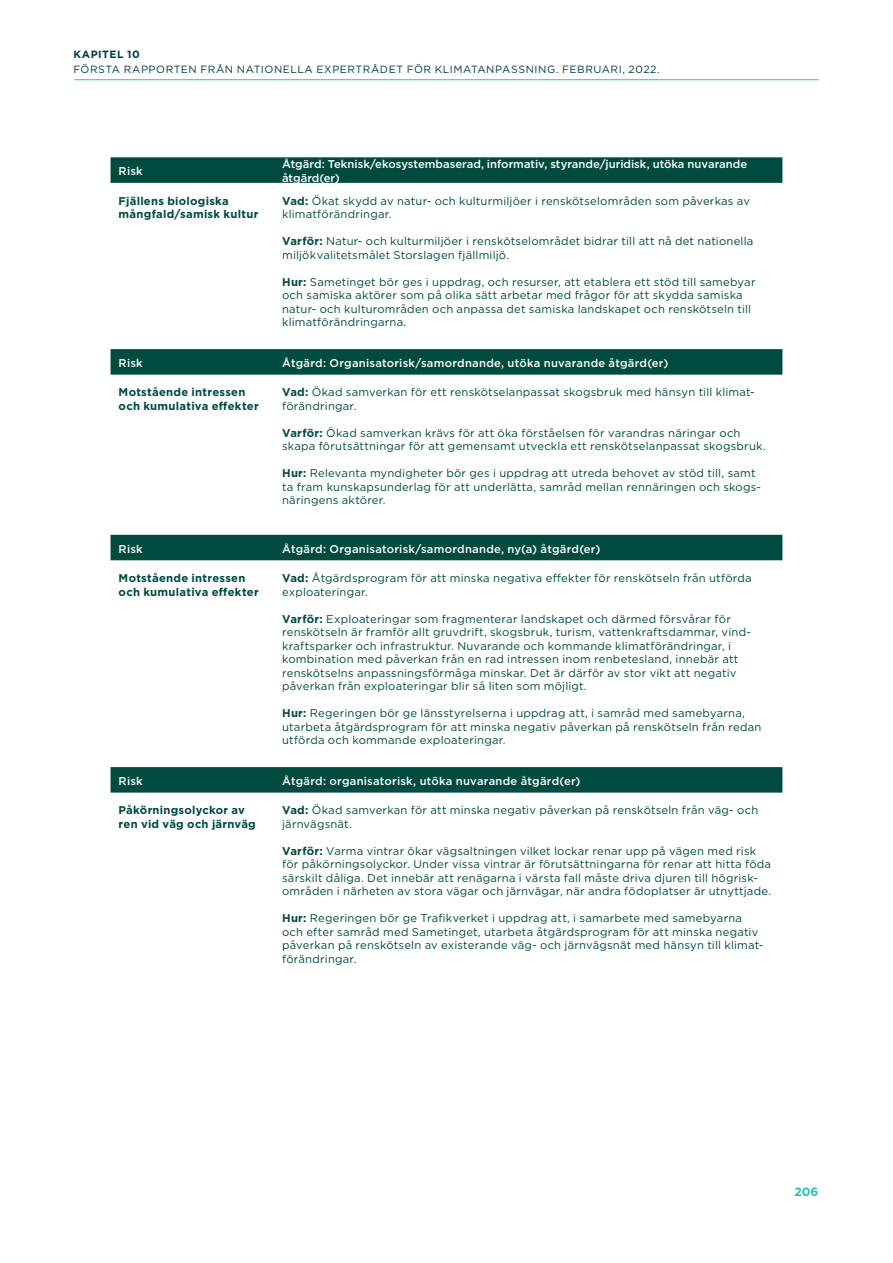
<style>
.page{position:relative;width:893px;height:1263px;background:#fff}
.page>*{position:absolute;margin:0;border:0;box-sizing:border-box;transform-origin:0 0}
.t1{font:700 12px "Gotham";color:#29c0bc}
.t2{font:11.25px/13.5px "Gotham";letter-spacing:.02em;color:#004b3f}
.t3{font:500 11.25px/13.5px "Gotham";letter-spacing:.015em;color:#fff}
.t4{font:700 11.25px/13.5px "Gotham";letter-spacing:.02em;color:#004b3f}
.t5{font:10.5px "Gotham";letter-spacing:.05em;color:#003b46}
.t6{font:700 10.5px "Gotham";letter-spacing:.05em;color:#003b46}
.s1{font-weight:700}
</style>
<div class="page">
<hr style="left:74px;top:79px;width:745px;height:1px;background:#29c0bc">
<svg style="left:111px;top:157px;width:671px;height:26px;background:#044e42"></svg>
<svg style="left:111px;top:349px;width:671px;height:26px;background:#044e42"></svg>
<div style="left:111px;top:535px;width:671px;height:25px;background:#004b3f"></div>
<svg style="left:111px;top:767px;width:671px;height:26px;background:#044e42"></svg>
<p class="t6" style="left:73px;top:47px;width:68px">KAPITEL 10</p>
<p class="t5" style="left:73px;top:63px;width:588px">FÖRSTA RAPPORTEN FRÅN NATIONELLA EXPERTRÅDET FÖR KLIMATANPASSNING. FEBRUARI, 2022.</p>
<p class="t3" style="left:119px;top:164px;width:26px">Risk</p>
<p class="t3" style="left:282px;top:158px;width:467px">Åtgärd: Teknisk/ekosystembaserad, informativ, styrande/juridisk, utöka nuvarande åtgärd(er)</p>
<p class="t4" style="left:119px;top:194px;width:141px">Fjällens biologiska mångfald/samisk kultur</p>
<p class="t2" style="left:282px;top:194px;width:469px"><span class="s1">Vad:</span> Ökat skydd av natur- och kulturmiljöer i renskötselområden som påverkas av klimatförändringar.</p>
<p class="t2" style="left:282px;top:234px;width:473px"><span class="s1">Varför:</span> Natur- och kulturmiljöer i renskötselområdet bidrar till att nå det nationella miljökvalitetsmålet Storslagen fjällmiljö.</p>
<p class="t2" style="left:282px;top:275px;width:475px"><span class="s1">Hur:</span> Sametinget bör ges i uppdrag, och resurser, att etablera ett stöd till samebyar och samiska aktörer som på olika sätt arbetar med frågor för att skydda samiska natur- och kulturområden och anpassa det samiska landskapet och renskötseln till klimatförändringarna.</p>
<p class="t3" style="left:119px;top:356px;width:26px">Risk</p>
<p class="t3" style="left:282px;top:356px;width:388px">Åtgärd: Organisatorisk/samordnande, utöka nuvarande åtgärd(er)</p>
<p class="t4" style="left:119px;top:386px;width:142px">Motstående intressen och kumulativa effekter</p>
<p class="t2" style="left:282px;top:385px;width:474px"><span class="s1">Vad:</span> Ökad samverkan för ett renskötselanpassat skogsbruk med hänsyn till klimat&shy;förändringar.</p>
<p class="t2" style="left:282px;top:426px;width:485px"><span class="s1">Varför:</span> Ökad samverkan krävs för att öka förståelsen för varandras näringar och skapa förutsättningar för att gemensamt utveckla ett renskötselanpassat skogsbruk.</p>
<p class="t2" style="left:282px;top:466px;width:480px"><span class="s1">Hur:</span> Relevanta myndigheter bör ges i uppdrag att utreda behovet av stöd till, samt ta fram kunskapsunderlag för att underlätta, samråd mellan rennäringen och skogs&shy;näringens aktörer.</p>
<p class="t3" style="left:119px;top:542px;width:26px">Risk</p>
<p class="t3" style="left:282px;top:542px;width:320px">Åtgärd: Organisatorisk/samordnande, ny(a) åtgärd(er)</p>
<p class="t4" style="left:119px;top:571px;width:142px">Motstående intressen och kumulativa effekter</p>
<p class="t2" style="left:282px;top:571px;width:471px"><span class="s1">Vad:</span> Åtgärdsprogram för att minska negativa effekter för renskötseln från utförda exploateringar.</p>
<p class="t2" style="left:282px;top:612px;width:470px"><span class="s1">Varför:</span> Exploateringar som fragmenterar landskapet och därmed försvårar för renskötseln är framför allt gruvdrift, skogsbruk, turism, vattenkraftsdammar, vind&shy;kraftsparker och infrastruktur. Nuvarande och kommande klimatförändringar, i kombination med påverkan från en rad intressen inom renbetesland, innebär att renskötselns anpassningsförmåga minskar. Det är därför av stor vikt att negativ påverkan från exploateringar blir så liten som möjligt.</p>
<p class="t2" style="left:282px;top:706px;width:481px"><span class="s1">Hur:</span> Regeringen bör ge länsstyrelserna i uppdrag att, i samråd med samebyarna, utarbeta åtgärdsprogram för att minska negativ påverkan på renskötseln från redan utförda och kommande exploateringar.</p>
<p class="t3" style="left:119px;top:774px;width:26px">Risk</p>
<p class="t3" style="left:282px;top:774px;width:300px">Åtgärd: organisatorisk, utöka nuvarande åtgärd(er)</p>
<p class="t4" style="left:119px;top:803px;width:139px">Påkörningsolyckor av ren vid väg och järnväg</p>
<p class="t2" style="left:282px;top:803px;width:478px"><span class="s1">Vad:</span> Ökad samverkan för att minska negativ påverkan på renskötseln från väg- och järnvägsnät.</p>
<p class="t2" style="left:282px;top:844px;width:490px"><span class="s1">Varför:</span> Varma vintrar ökar vägsaltningen vilket lockar renar upp på vägen med risk för påkörningsolyckor. Under vissa vintrar är förutsättningarna för renar att hitta föda särskilt dåliga. Det innebär att renägarna i värsta fall måste driva djuren till högrisk&shy;områden i närheten av stora vägar och järnvägar, när andra födoplatser är utnyttjade.</p>
<p class="t2" style="left:282px;top:911px;width:483px"><span class="s1">Hur:</span> Regeringen bör ge Trafikverket i uppdrag att, i samarbete med samebyarna och efter samråd med Sametinget, utarbeta åtgärdsprogram för att minska negativ påverkan på renskötseln av existerande väg- och järnvägsnät med hänsyn till klimat&shy;förändringar.</p>
<p class="t1" style="left:795px;top:1184px;width:25px">206</p>
</div>
